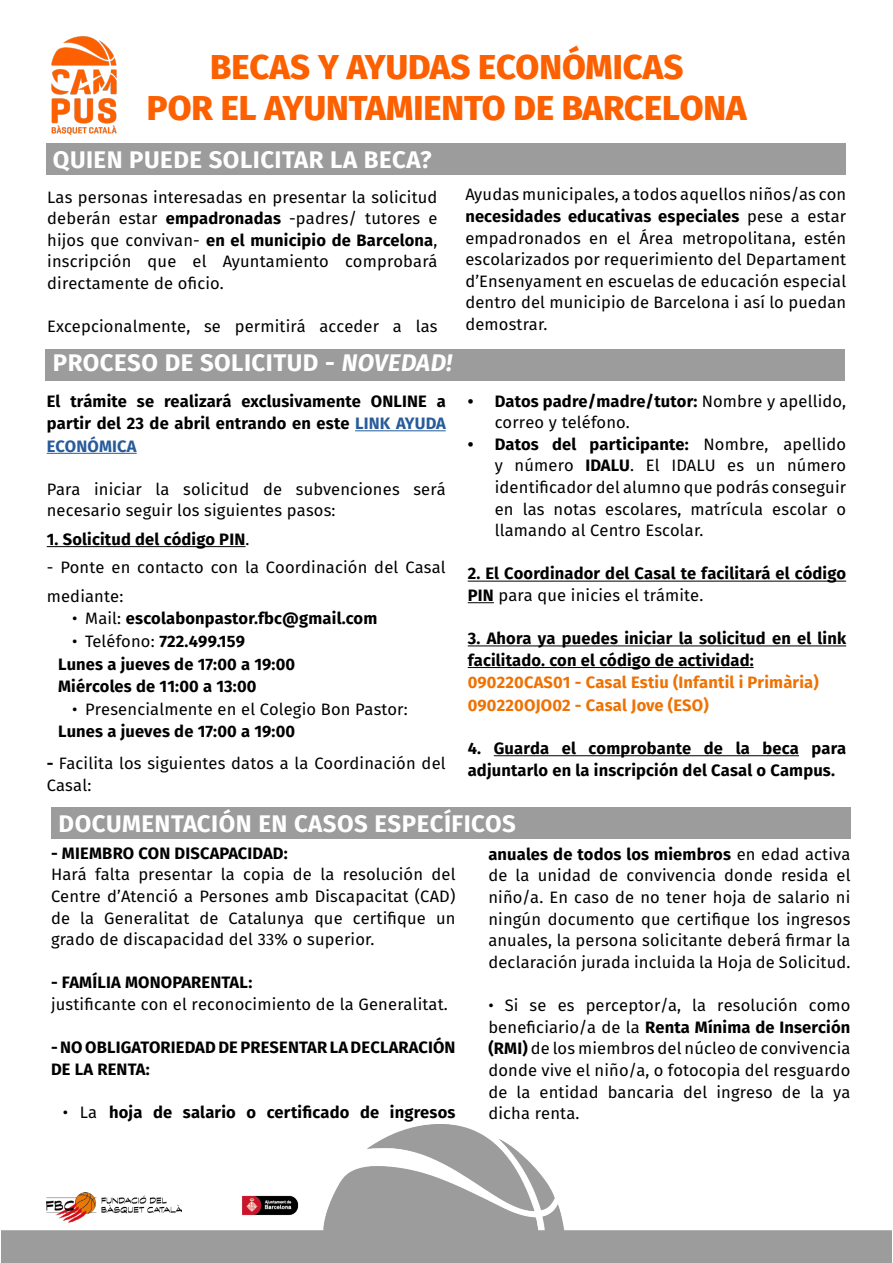
<style>
.page{position:relative;width:893px;height:1263px;background:#fff}
.page>*{position:absolute;margin:0;border:0;box-sizing:border-box;transform-origin:0 0}
.t1{font:800 34.5px/41.4px "Fira Sans";color:#fc6000;text-align:center}
.t2{font:700 24px "Fira Sans";letter-spacing:.02em;color:#fff}
.t3{font:16.5px/21.6px "Fira Sans";letter-spacing:.01em;color:#000;text-align:justify}
.t4{font:700 16.5px/21.6px "Fira Sans";letter-spacing:.01em;color:#000}
.t5{font:700 16.5px/22.5px "Fira Sans";letter-spacing:.01em;color:#ee7203}
.s1{font-weight:700}
.s2{font-style:italic}
.s3{color:#275b9b}
.s4{font-weight:400}
</style>
<div class="page">
<img style="left:51px;top:36px;width:66px;height:99px">
<img style="left:1px;top:1124px;width:891px;height:139px">
<img style="left:47px;top:1193px;width:135px;height:29px">
<div style="left:47px;top:143px;width:799px;height:32px;background:#9d9c9c"></div>
<div style="left:45px;top:349px;width:800px;height:32px;background:#9d9c9c"></div>
<hr style="left:355px;top:430px;width:91px;height:1px;background:#275b9b">
<hr style="left:47px;top:453px;width:90px;height:1px;background:#275b9b">
<hr style="left:47px;top:546px;width:198px;height:1px;background:#000">
<hr style="left:468px;top:581px;width:378px;height:1px;background:#000">
<svg style="left:468px;top:602px;width:26px;height:1px"></svg>
<hr style="left:468px;top:645px;width:378px;height:1px;background:#000">
<hr style="left:468px;top:667px;width:286px;height:1px;background:#000">
<hr style="left:494px;top:755px;width:305px;height:1px;background:#000">
<div style="left:51px;top:807px;width:799px;height:32px;background:#9d9c9c"></div>
<h1 class="t1" style="left:147px;top:43px;width:601px">BECAS Y AYUDAS ECONÓMICAS<br>POR EL AYUNTAMIENTO DE BARCELONA</h1>
<h2 class="t2" style="left:53px;top:139px;width:380px">QUIEN PUEDE SOLICITAR LA BECA?</h2>
<p class="t3" style="left:47px;top:186px;width:392px">Las personas interesadas en presentar la solicitud deberán estar <span class="s1">empadronadas</span> -padres/ tutores e hijos que convivan- <span class="s1">en el municipio de Barcelona</span>, inscripción que el Ayuntamiento comprobará directamente de oficio.</p>
<p class="t3" style="left:47px;top:315px;width:392px">Excepcionalmente, se permitirá acceder a las</p>
<p class="t3" style="left:465px;top:183px;width:382px">Ayudas municipales, a todos aquellos niños/as con <span class="s1">necesidades educativas especiales</span> pese a estar empadronados en el Área metropolitana, estén escolarizados por requerimiento del Departament d’Ensenyament en escuelas de educación especial dentro del municipio de Barcelona i así lo puedan demostrar.</p>
<h2 class="t2" style="left:53px;top:343px;width:401px">PROCESO DE SOLICITUD - <span class="s2">NOVEDAD!</span></h2>
<p class="t4" style="left:47px;top:388px;width:401px;line-height:22.5px;text-align:justify">El trámite se realizará exclusivamente ONLINE a partir del 23 de abril entrando en este <span class="s3">LINK AYUDA ECONÓMICA</span></p>
<p class="t3" style="left:47px;top:478px;width:400px">Para iniciar la solicitud de subvenciones será necesario seguir los siguientes pasos:</p>
<p class="t4" style="left:47px;top:527px;width:204px">1. Solicitud del código PIN<span class="s4">.</span></p>
<p class="t3" style="left:47px;top:553px;width:400px;line-height:28.5px">- Ponte en contacto con la Coordinación del Casal mediante:</p>
<p class="t4" style="left:72px;top:607px;width:307px"><span class="s4">• Mail:</span> escolabonpastor.fbc@gmail.com</p>
<p class="t4" style="left:58px;top:629px;width:239px;line-height:22.5px;text-indent:14px"><span class="s4">• Teléfono:</span> 722.499.159<br>Lunes a jueves de 17:00 a 19:00<br>Miércoles de 11:00 a 13:00</p>
<p class="t3" style="left:72px;top:697px;width:337px">• Presencialmente en el Colegio Bon Pastor:</p>
<p class="t4" style="left:58px;top:719px;width:239px">Lunes a jueves de 17:00 a 19:00</p>
<p class="t3" style="left:47px;top:752px;width:400px"><span class="s1">-</span> Facilita los siguientes datos a la Coordinación del<br>Casal:</p>
<p class="t3" style="left:495px;top:390px;width:353px;text-indent:-27px"><span class="s1">• Datos padre/madre/tutor:</span> Nombre y apellido, correo y teléfono.</p>
<p class="t3" style="left:495px;top:433px;width:353px;text-indent:-27px"><span class="s1">• Datos del participante:</span> Nombre, apellido y número <span class="s1">IDALU</span>. El IDALU es un número identificador del alumno que podrás conseguir en las notas escolares, matrícula escolar o llamando al Centro Escolar.</p>
<p class="t4" style="left:468px;top:562px;width:380px">2. El Coordinador del Casal te facilitará el código<br>PIN <span class="s4">para que inicies el trámite.</span></p>
<p class="t4" style="left:468px;top:626px;width:380px">3. Ahora ya puedes iniciar la solicitud en el link facilitado. con el código de actividad:</p>
<p class="t5" style="left:468px;top:670px;width:352px">090220CAS01 - Casal Estiu (Infantil i Primària)<br>090220OJO02 - Casal Jove (ESO)</p>
<p class="t4" style="left:468px;top:736px;width:380px">4. Guarda el comprobante de la beca para adjuntarlo en la inscripción del Casal o Campus.</p>
<h2 class="t2" style="left:59px;top:803px;width:459px">DOCUMENTACIÓN EN CASOS ESPECÍFICOS</h2>
<p class="t4" style="left:51px;top:841px;width:238px">- MIEMBRO CON DISCAPACIDAD:</p>
<p class="t3" style="left:51px;top:863px;width:406px">Hará falta presentar la copia de la resolución del Centre d’Atenció a Persones amb Discapacitat (CAD) de la Generalitat de Catalunya que certifique un grado de discapacidad del 33% o superior.</p>
<p class="t4" style="left:51px;top:971px;width:203px">- FAMÍLIA MONOPARENTAL:</p>
<p class="t3" style="left:51px;top:993px;width:398px">justificante con el reconocimiento de la Generalitat.</p>
<p class="t4" style="left:51px;top:1035px;width:406px">- NO OBLIGATORIEDAD DE PRESENTAR LA DECLARACIÓN<br>DE LA RENTA:</p>
<p class="t4" style="left:63px;top:1100px;width:394px"><span class="s4">• La</span> hoja de salario o certificado de ingresos</p>
<p class="t3" style="left:488px;top:843px;width:364px"><span class="s1">anuales de todos los miembros</span> en edad activa de la unidad de convivencia donde resida el niño/a. En caso de no tener hoja de salario ni ningún documento que certifique los ingresos anuales, la persona solicitante deberá firmar la declaración jurada incluida la Hoja de Solicitud.</p>
<p class="t3" style="left:488px;top:994px;width:364px">• Si se es perceptor/a, la resolución como beneficiario/a de la <span class="s1">Renta Mínima de Inserción (RMI)</span> de los miembros del núcleo de convivencia donde vive el niño/a, o fotocopia del resguardo de la entidad bancaria del ingreso de la ya dicha renta.</p>
</div>
